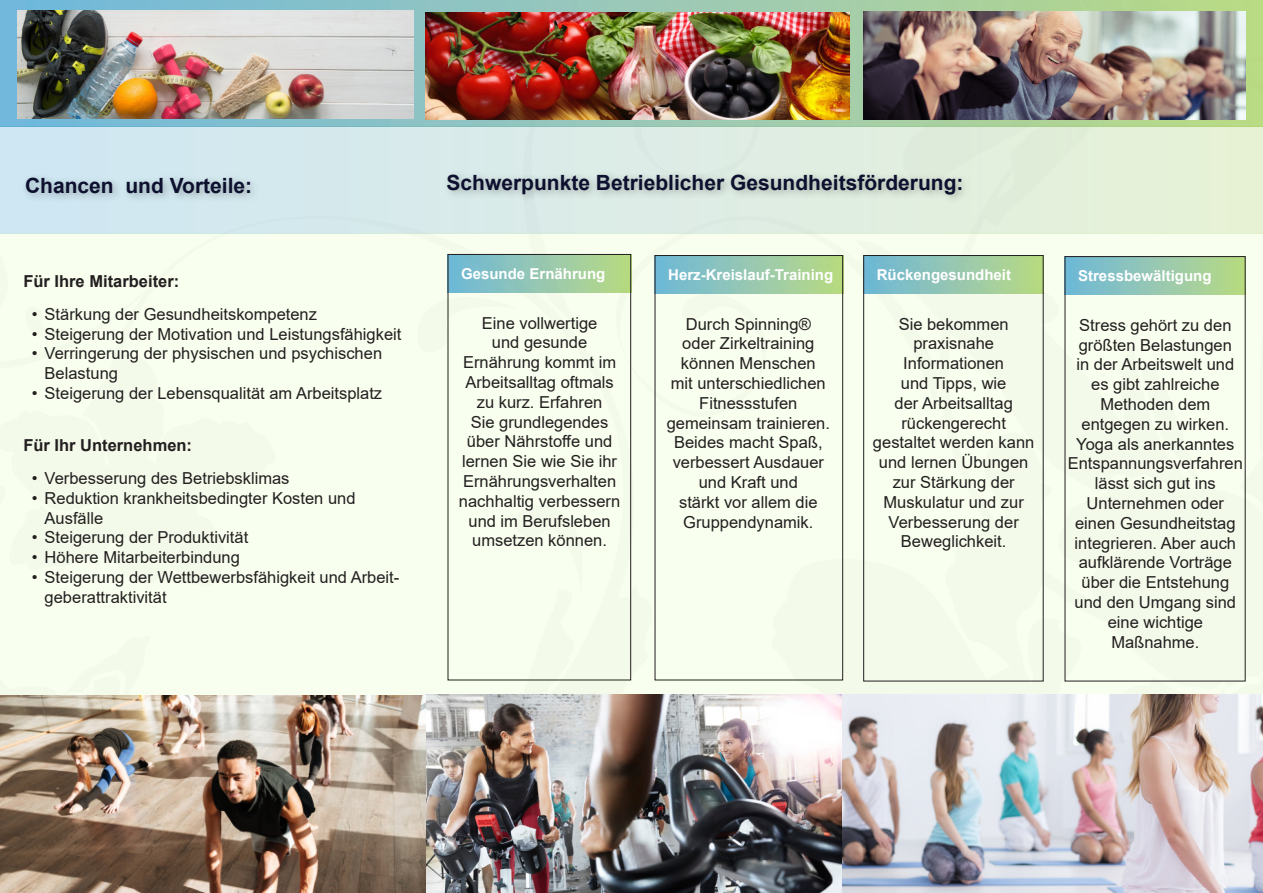
<style>
.page{position:relative;width:1263px;height:893px;background:#fff}
.page>*{position:absolute;margin:0;border:0;box-sizing:border-box;transform-origin:0 0}
.t1{font:700 21px "Arial";color:#0d102e}
.t2{font:16.5px/19.8px "Arial";color:#231f20;text-align:center}
.t3{font:700 16.5px "Arial";color:#231f20}
.t4{font:700 15px "Arial";color:#fff}
</style>
<div class="page">
<div style="left:0;top:233px;width:409px;height:461px;background:#f8ffee"></div>
<div style="left:409px;top:233px;width:854px;height:461px;background:#f8ffee"></div>
<img style="left:0;top:694px;width:1263px;height:199px">
<svg style="left:0;top:0;width:1263px;height:127px;background:#97c3b0"></svg>
<div style="left:0;top:127px;width:1263px;height:106px;background:linear-gradient(to right,#cfe6f4,#e8f1d6)"></div>
<div style="left:443px;top:169px;width:529px;height:36px;background:#231f20;opacity:.33"></div>
<div style="left:21px;top:173px;width:239px;height:31px;background:#231f20;opacity:.33"></div>
<div style="left:448px;top:254px;width:183px;height:38px;background:linear-gradient(to right,#6fb7da,#bbda83)"></div>
<div style="left:448px;top:254px;width:183px;height:426px;border:1px solid #231f20"></div>
<div style="left:654px;top:255px;width:189px;height:38px;background:linear-gradient(to right,#6fb7db,#bbda83)"></div>
<div style="left:655px;top:255px;width:188px;height:425px;border:1px solid #231f20"></div>
<div style="left:863px;top:255px;width:181px;height:38px;background:linear-gradient(to right,#6eb6da,#bbda84)"></div>
<div style="left:863px;top:255px;width:180px;height:426px;border:1px solid #231f20"></div>
<div style="left:1064px;top:256px;width:182px;height:38px;background:linear-gradient(to right,#70b8dc,#b8d782)"></div>
<img style="left:17px;top:11px;width:396px;height:107px">
<img style="left:863px;top:12px;width:383px;height:107px">
<img style="left:425px;top:13px;width:424px;height:107px">
<p class="t1" style="left:25px;top:171px;width:229px">Chancen und Vorteile:</p>
<p class="t1" style="left:446px;top:167px;width:518px">Schwerpunkte Betrieblicher Gesundheitsförderung:</p>
<p class="t3" style="left:23px;top:270px;width:157px">Für Ihre Mitarbeiter:</p>
<p class="t2" style="left:32px;top:304px;width:287px">• Stärkung der Gesundheitskompetenz</p>
<p class="t2" style="left:32px;top:324px;width:371px">• Steigerung der Motivation und Leistungsfähigkeit</p>
<p class="t2" style="left:45px;top:344px;width:339px;text-align:left;text-indent:-13px">• Verringerung der physischen und psychischen<br>Belastung</p>
<p class="t2" style="left:32px;top:383px;width:352px">• Steigerung der Lebensqualität am Arbeitsplatz</p>
<p class="t3" style="left:23px;top:434px;width:170px">Für Ihr Unternehmen:</p>
<p class="t2" style="left:32px;top:468px;width:259px">• Verbesserung des Betriebsklimas</p>
<p class="t2" style="left:45px;top:488px;width:312px;text-align:left;text-indent:-13px">• Reduktion krankheitsbedingter Kosten und<br>Ausfälle</p>
<p class="t2" style="left:32px;top:527px;width:218px">• Steigerung der Produktivität</p>
<p class="t2" style="left:32px;top:547px;width:210px">• Höhere Mitarbeiterbindung</p>
<p class="t2" style="left:45px;top:567px;width:356px;text-align:left;text-indent:-13px">• Steigerung der Wettbewerbsfähigkeit und Arbeit&shy;geberattraktivität</p>
<p class="t4" style="left:461px;top:263px;width:146px">Gesunde Ernährung</p>
<p class="t2" style="left:459px;top:313px;width:163px">Eine vollwertige<br>und gesunde<br>Ernährung kommt im<br>Arbeitsalltag oftmals zu kurz. Erfahren<br>Sie grundlegendes über Nährstoffe und lernen Sie wie Sie ihr<br>Ernährungsverhalten nachhaltig verbessern und im Berufsleben umsetzen können.</p>
<p class="t4" style="left:668px;top:264px;width:167px">Herz-Kreislauf-Training</p>
<p class="t2" style="left:667px;top:314px;width:165px">Durch Spinning®<br>oder Zirkeltraining können Menschen<br>mit unterschiedlichen<br>Fitnessstufen gemeinsam trainieren.<br>Beides macht Spaß, verbessert Ausdauer und Kraft und<br>stärkt vor allem die<br>Gruppendynamik.</p>
<p class="t4" style="left:877px;top:264px;width:136px">Rückengesundheit</p>
<p class="t2" style="left:873px;top:314px;width:163px">Sie bekommen praxisnahe<br>Informationen<br>und Tipps, wie<br>der Arbeitsalltag rückengerecht gestaltet werden kann und lernen Übungen zur Stärkung der<br>Muskulatur und zur<br>Verbesserung der<br>Beweglichkeit.</p>
<p class="t4" style="left:1078px;top:266px;width:135px">Stressbewältigung</p>
<p class="t2" style="left:1068px;top:315px;width:177px">Stress gehört zu den größten Belastungen<br>in der Arbeitswelt und es gibt zahlreiche<br>Methoden dem entgegen zu wirken.<br>Yoga als anerkanntes<br>Entspannungsverfahren lässt sich gut ins<br>Unternehmen oder einen Gesundheitstag integrieren. Aber auch aufklärende Vorträge über die Entstehung und den Umgang sind eine wichtige</p>
<p class="t2" style="left:1111px;top:632px;width:90px">Maßnahme.</p>
</div>
